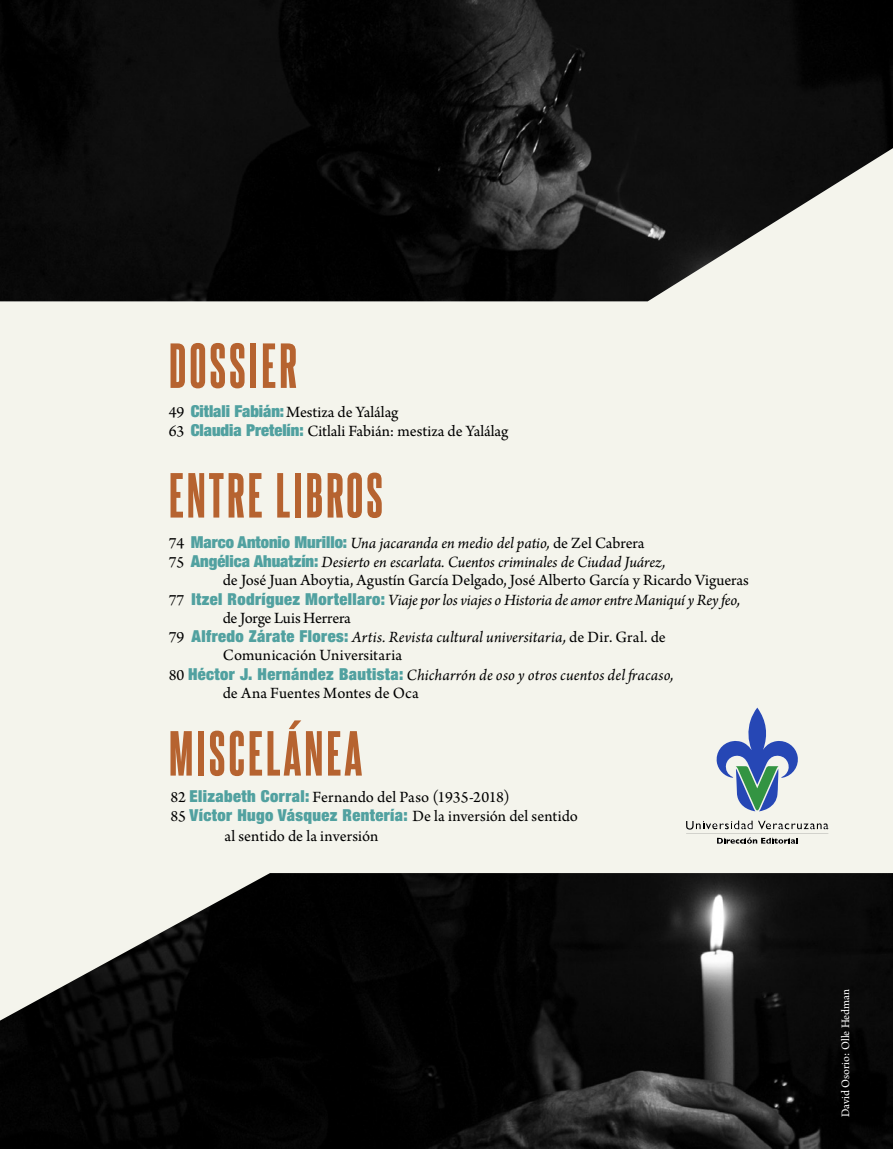
<style>
.page{position:relative;width:893px;height:1149px;background:#fff}
.page>*{position:absolute;margin:0;border:0;box-sizing:border-box;transform-origin:0 0}
.t1{font:54px "Steelfish Eb";letter-spacing:.05em;color:#b66330}
.t2{font:16.5px/19.5px "Arno Pro";color:#000}
.t3{font:italic 16.5px/19.5px "Arno Pro";color:#000}
.t4{font:900 condensed 16.5px "Helvetica Neue LT Std";letter-spacing:.025em;color:#51a1a0}
.t5{font:12px "Arno Pro";color:#fff}
.s1{font-family:"Helvetica Neue LT Std";font-weight:900;font-stretch:condensed;color:#51a1a0}
.s2{font-style:normal}
.s3{font-family:"Helvetica Neue LT Std";font-weight:900;font-style:normal;font-stretch:condensed;color:#51a1a0}
.s4{font-style:italic}
.s5{font-family:"Arno Pro";font-weight:400;font-stretch:normal;color:#000}
</style>
<div class="page">
<div style="left:0;top:0;width:893px;height:1148px;background:#f4f4ec"></div>
<img style="left:0;top:0;width:893px;height:301px">
<img style="left:0;top:873px;width:893px;height:275px">
<svg style="left:686px;top:707px;width:142px;height:136px"></svg>
<h1 class="t1" style="left:169px;top:332px;width:130px">DOSSIER</h1>
<p class="t2" style="left:169px;top:403px;width:341px">49 <span class="s1">Citlali Fabián:</span> Mestiza de Yalálag<br>63 <span class="s1">Claudia Pretelín:</span> Citlali Fabián: mestiza de Yalálag</p>
<h1 class="t1" style="left:169px;top:462px;width:216px">ENTRE LIBROS</h1>
<p class="t3" style="left:169px;top:533px;width:498px"><span class="s2">74</span> <span class="s3">Marco Antonio Murillo:</span> Una jacaranda en medio del patio, <span class="s2">de Zel Cabrera<br>75</span> <span class="s3">Angélica Ahuatzín:</span> Desierto en escarlata. Cuentos criminales de Ciudad Juárez,</p>
<p class="t2" style="left:169px;top:571px;width:582px;text-indent:54px">de José Juan Aboytia, Agustín García Delgado, José Alberto García y Ricardo Vigueras<br>77 <span class="s1">Itzel Rodríguez Mortellaro:</span> <span class="s4">Viaje por los viajes o Historia de amor entre Maniquí y Rey feo,</span></p>
<p class="t3" style="left:169px;top:608px;width:499px;text-indent:54px"><span class="s2">de Jorge Luis Herrera<br>79</span> <span class="s3">Alfredo Zárate Flores:</span> Artis. Revista cultural universitaria, <span class="s2">de Dir. Gral. de</span></p>
<p class="t3" style="left:169px;top:646px;width:506px;text-indent:54px"><span class="s2">Comunicación Universitaria<br>80</span> <span class="s3">Héctor J. Hernández Bautista:</span> Chicharrón de oso y otros cuentos del fracaso,</p>
<p class="t2" style="left:223px;top:683px;width:197px">de Ana Fuentes Montes de Oca</p>
<h1 class="t1" style="left:169px;top:720px;width:195px">MISCELÁNEA</h1>
<p class="t2" style="left:170px;top:787px;width:341px">82 <span class="s1">Elizabeth Corral:</span> Fernando del Paso (1935-2018)</p>
<p class="t4" style="left:170px;top:804px;width:409px"><span class="s5">85</span> Víctor Hugo Vásquez Rentería: <span class="s5">De la inversión del sentido</span></p>
<p class="t2" style="left:224px;top:826px;width:156px">al sentido de la inversión</p>
<p class="t5" style="left:839px;top:1116px;width:129px;rotate:-90deg">David Osorio: Olle Hedman</p>
</div>
